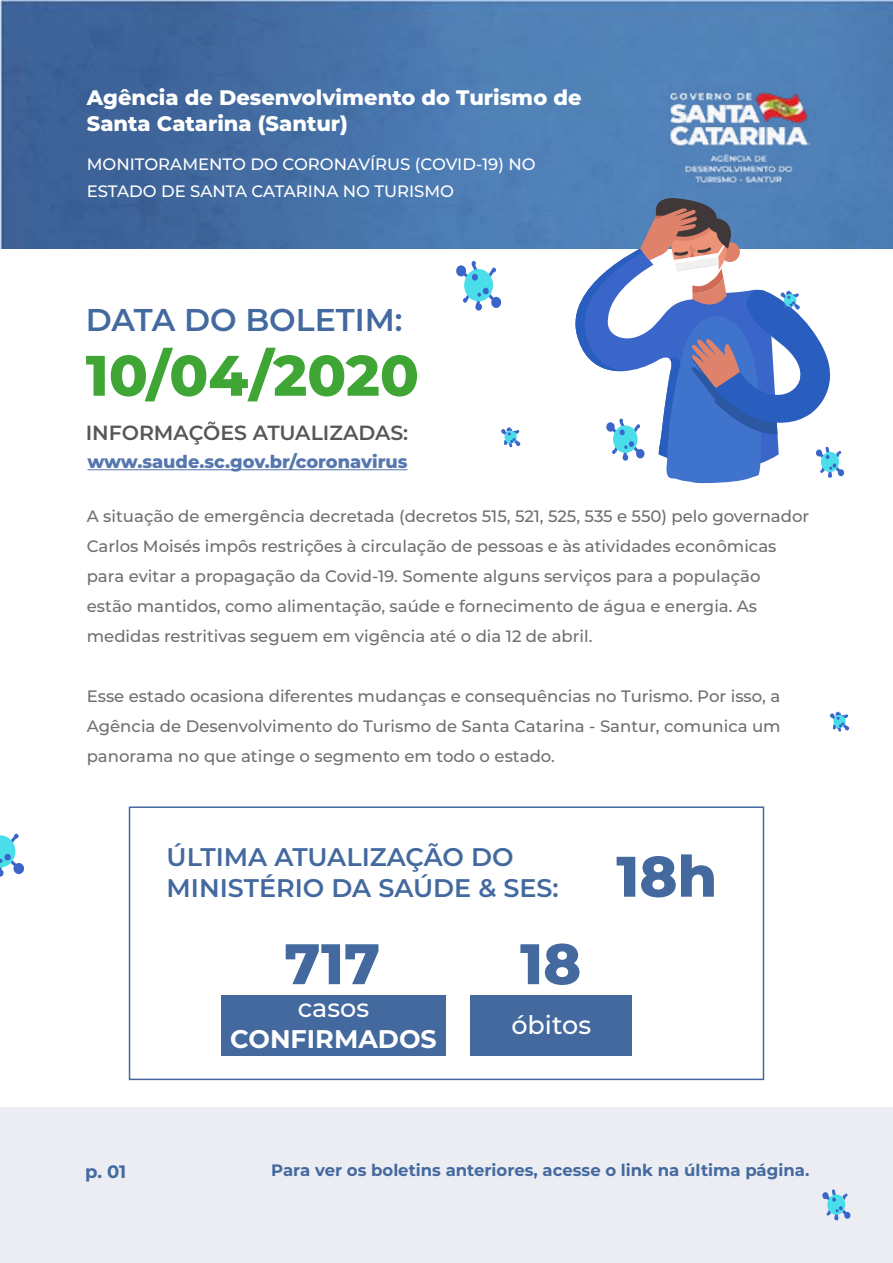
<style>
.page{position:relative;width:893px;height:1263px;background:#fff}
.page>*{position:absolute;margin:0;border:0;box-sizing:border-box;transform-origin:0 0}
.t1{font:800 57px "Montserrat";color:#3fa535}
.t2{font:800 57px "Montserrat";color:#43699f}
.t3{font:600 31.5px "Montserrat";color:#43699f}
.t4{font:600 25.5px/30.6px "Montserrat";color:#43699f}
.t5{font:500 25.5px "Montserrat";color:#fff}
.t6{font:700 25.5px "Montserrat";color:#fff}
.t7{font:800 21px/25.2px "Montserrat";color:#fff}
.t8{font:600 20.55px "Montserrat";color:#575756}
.t9{font:700 18px "Montserrat";color:#43699f}
.t10{font:800 17.85px "Montserrat";color:#5576af}
.t11{font:500 16.5px/30px "Montserrat";color:#706f6f}
.t12{font:500 16.5px/27px "Montserrat";color:#fff}
.t13{font:700 16.5px "Montserrat";color:#43699f}
</style>
<div class="page">
<div style="left:0;top:1107px;width:893px;height:156px;background:#ecedf3"></div>
<div style="left:129px;top:806px;width:635px;height:274px;border:2px solid #43699f"></div>
<img style="left:0;top:0;width:892px;height:249px">
<div style="left:470px;top:995px;width:161px;height:61px;background:#43699f"></div>
<div style="left:221px;top:995px;width:225px;height:61px;background:#43699f"></div>
<hr style="left:88px;top:469px;width:320px;height:1px;background:#5576af">
<img style="left:669px;top:85px;width:140px;height:101px">
<svg style="left:0;top:833px;width:23px;height:44px"></svg>
<svg style="left:501px;top:427px;width:20px;height:21px"></svg>
<svg style="left:830px;top:711px;width:20px;height:21px"></svg>
<svg style="left:564px;top:198px;width:280px;height:285px"></svg>
<svg style="left:456px;top:261px;width:44px;height:50px"></svg>
<svg style="left:822px;top:1189px;width:29px;height:32px"></svg>
<p class="t7" style="left:87px;top:84px;width:496px">Agência de Desenvolvimento do Turismo de<br>Santa Catarina (Santur)</p>
<p class="t12" style="left:87px;top:150px;width:450px">MONITORAMENTO DO CORONAVÍRUS (COVID-19) NO<br>ESTADO DE SANTA CATARINA NO TURISMO</p>
<h2 class="t3" style="left:86px;top:297px;width:318px">DATA DO BOLETIM:</h2>
<h1 class="t1" style="left:86px;top:334px;width:335px">10/04/2020</h1>
<p class="t8" style="left:86px;top:418px;width:324px">INFORMAÇÕES ATUALIZADAS:</p>
<p class="t10" style="left:88px;top:449px;width:322px">www.saude.sc.gov.br/coronavirus</p>
<p class="t11" style="left:87px;top:500px;width:724px">A situação de emergência decretada (decretos 515, 521, 525, 535 e 550) pelo governador Carlos Moisés impôs restrições à circulação de pessoas e às atividades econômicas para evitar a propagação da Covid-19. Somente alguns serviços para a população estão mantidos, como alimentação, saúde e fornecimento de água e energia. As medidas restritivas seguem em vigência até o dia 12 de abril.</p>
<p class="t11" style="left:87px;top:680px;width:695px;text-align:justify">Esse estado ocasiona diferentes mudanças e consequências no Turismo. Por isso, a Agência de Desenvolvimento do Turismo de Santa Catarina - Santur, comunica um panorama no que atinge o segmento em todo o estado.</p>
<h3 class="t4" style="left:167px;top:841px;width:394px">ÚLTIMA ATUALIZAÇÃO DO<br>MINISTÉRIO DA SAÚDE &amp; SES:</h3>
<h1 class="t2" style="left:616px;top:835px;width:102px">18h</h1>
<h1 class="t2" style="left:284px;top:922px;width:97px">717</h1>
<h1 class="t2" style="left:520px;top:922px;width:63px">18</h1>
<h3 class="t5" style="left:298px;top:990px;width:73px">casos</h3>
<h3 class="t6" style="left:230px;top:1021px;width:208px">CONFIRMADOS</h3>
<h3 class="t5" style="left:511px;top:1007px;width:81px">óbitos</h3>
<p class="t9" style="left:85px;top:1158px;width:43px">p. 01</p>
<p class="t13" style="left:271px;top:1159px;width:540px">Para ver os boletins anteriores, acesse o link na última página.</p>
</div>
